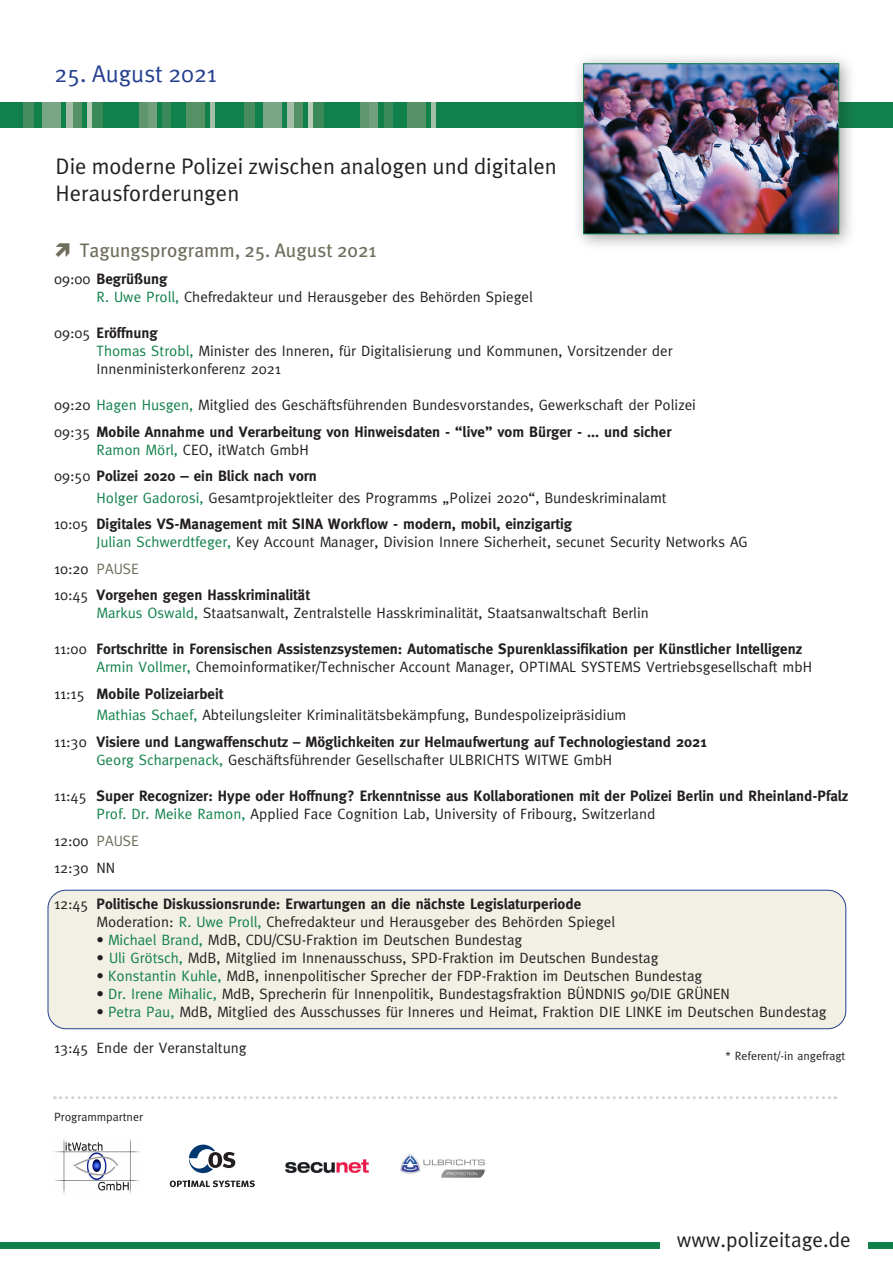
<style>
.page{position:relative;width:893px;height:1263px;background:#fff}
.page>*{position:absolute;margin:0;border:0;box-sizing:border-box;transform-origin:0 0}
.t1{font:24px "Meta Plus Normal";color:#253f8e}
.t2{font:22.5px/27px "Meta Plus Normal";color:#231f20}
.t3{font:21px "Meta Plus Normal";color:#231f20}
.t4{font:19.5px "Meta Plus";color:#6f6e5d}
.t5{font:15px/18px "Meta";color:#231f20}
.t6{font:700 15px/18px "Meta";color:#231f20}
.t7{font:12px "Meta";color:#231f20}
.s1{font-weight:400}
.s2{color:#11814b}
.s3{font-weight:700}
.s4{font-weight:400;color:#11814b}
.s5{font-family:"Helvetica";font-weight:700}
.s6{color:#6f6e5d}
</style>
<div class="page">
<div style="left:48px;top:890px;width:798px;height:139px;background:#f2efe5;border-radius:18px"></div>
<div style="left:48px;top:890px;width:798px;height:139px;border:1px solid #253f8e;border-radius:18px"></div>
<div style="left:0;top:102px;width:893px;height:26px;background:#11814b"></div>
<div style="left:66px;top:102px;width:10px;height:26px;background:#a4bda7"></div>
<div style="left:186px;top:102px;width:19px;height:26px;background:#549266"></div>
<div style="left:210px;top:102px;width:5px;height:26px;background:#a4bda7"></div>
<div style="left:73px;top:102px;width:8px;height:26px;background:#549266"></div>
<svg style="left:88px;top:102px;width:5px;height:26px"></svg>
<div style="left:93px;top:102px;width:10px;height:26px;background:#398959"></div>
<div style="left:148px;top:102px;width:8px;height:26px;background:#72a07c"></div>
<div style="left:163px;top:102px;width:8px;height:26px;background:#398959"></div>
<div style="left:42px;top:102px;width:18px;height:26px;background:#7ba685"></div>
<div style="left:23px;top:102px;width:10px;height:26px;background:#478c5f"></div>
<div style="left:139px;top:102px;width:9px;height:26px;background:#5f966e"></div>
<div style="left:287px;top:102px;width:10px;height:26px;background:#a4bda7"></div>
<div style="left:407px;top:102px;width:19px;height:26px;background:#549266"></div>
<div style="left:431px;top:102px;width:5px;height:26px;background:#a4bda7"></div>
<div style="left:294px;top:102px;width:8px;height:26px;background:#549266"></div>
<svg style="left:309px;top:102px;width:5px;height:26px"></svg>
<div style="left:314px;top:102px;width:10px;height:26px;background:#398959"></div>
<div style="left:369px;top:102px;width:8px;height:26px;background:#72a07c"></div>
<div style="left:384px;top:102px;width:8px;height:26px;background:#398959"></div>
<div style="left:263px;top:102px;width:19px;height:26px;background:#7ba685"></div>
<div style="left:244px;top:102px;width:11px;height:26px;background:#478c5f"></div>
<div style="left:360px;top:102px;width:9px;height:26px;background:#5f966e"></div>
<div style="left:572px;top:52px;width:284px;height:199px;background:#231f20;opacity:.41"></div>
<img style="left:585px;top:65px;width:252px;height:167px">
<div style="left:583px;top:63px;width:256px;height:171px;border:1px solid #11814b"></div>
<div style="left:0;top:1242px;width:893px;height:7px;background:#11814b"></div>
<div style="left:660px;top:1230px;width:207px;height:25px;background:#fff"></div>
<svg style="left:54px;top:1096px;width:782px;height:3px"></svg>
<img style="left:54px;top:1138px;width:86px;height:56px">
<img style="left:286px;top:1159px;width:83px;height:13px">
<img style="left:400px;top:1153px;width:85px;height:25px">
<svg style="left:189px;top:1144px;width:46px;height:29px"></svg>
<svg style="left:170px;top:1180px;width:85px;height:7px"></svg>
<p class="t1" style="left:55px;top:60px;width:164px">25. August 2021</p>
<p class="t2" style="left:56px;top:153px;width:503px">Die moderne Polizei zwischen analogen und digitalen<br>Herausforderungen</p>
<p class="t4" style="left:80px;top:239px;width:298px">Tagungsprogramm, 25. August 2021</p>
<p class="t6" style="left:54px;top:270px;width:115px"><span class="s1">09:00</span> Begrüßung</p>
<p class="t5" style="left:97px;top:288px;width:438px"><span class="s2">R. Uwe Proll,</span> Chefredakteur und Herausgeber des Behörden Spiegel</p>
<p class="t5" style="left:97px;top:324px;width:577px;text-indent:-43px">09:05 <span class="s3">Eröffnung<br></span><span class="s2">Thomas Strobl,</span> Minister des Inneren, für Digitalisierung und Kommunen, Vorsitzender der<br>Innenministerkonferenz 2021</p>
<p class="t5" style="left:54px;top:396px;width:643px">09:20 <span class="s2">Hagen Husgen,</span> Mitglied des Geschäftsführenden Bundesvorstandes, Gewerkschaft der Polizei</p>
<p class="t6" style="left:97px;top:422px;width:576px;text-indent:-43px"><span class="s1">09:35</span> Mobile Annahme und Verarbeitung von Hinweisdaten - “live” vom Bürger - ... und sicher<br><span class="s4">Ramon Mörl,</span> <span class="s1">CEO, itWatch GmbH</span></p>
<p class="t5" style="left:97px;top:465px;width:572px;line-height:21.6px;text-indent:-43px">09:50 <span class="s3">Polizei 2020</span> <span class="s5">–</span> <span class="s3">ein Blick nach vorn<br></span><span class="s2">Holger Gadorosi,</span> Gesamtprojektleiter des Programms „Polizei 2020“, Bundeskriminalamt</p>
<p class="t5" style="left:97px;top:515px;width:653px;text-indent:-43px">10:05 <span class="s3">Digitales VS-Management mit SINA Workflow - modern, mobil, einzigartig<br></span><span class="s2">Julian Schwerdtfeger,</span> Key Account Manager, Division Innere Sicherheit, secunet Security Networks AG</p>
<p class="t5" style="left:54px;top:559px;width:86px">10:20 <span class="s6">PAUSE</span></p>
<p class="t6" style="left:54px;top:586px;width:257px"><span class="s1">10:45</span> Vorgehen gegen Hasskriminalität</p>
<p class="t5" style="left:97px;top:604px;width:554px"><span class="s2">Markus Oswald,</span> Staatsanwalt, Zentralstelle Hasskriminalität, Staatsanwaltschaft Berlin</p>
<p class="t6" style="left:97px;top:640px;width:717px;text-indent:-43px"><span class="s1">11:00</span> Fortschritte in Forensischen Assistenzsystemen: Automatische Spurenklassifikation per Künstlicher Intelligenz<br><span class="s4">Armin Vollmer,</span> <span class="s1">Chemoinformatiker/Technischer Account Manager, OPTIMAL SYSTEMS Vertriebsgesellschaft mbH</span></p>
<p class="t6" style="left:54px;top:684px;width:171px"><span class="s1">11:15</span> Mobile Polizeiarbeit</p>
<p class="t6" style="left:54px;top:701px;width:654px;line-height:27px;text-indent:43px"><span class="s4">Mathias Schaef,</span> <span class="s1">Abteilungsleiter Kriminalitätsbekämpfung, Bundespolizeipräsidium<br>11:30</span> Visiere und Langwaffenschutz – Möglichkeiten zur Helmaufwertung auf Technologiestand 2021</p>
<p class="t5" style="left:97px;top:751px;width:517px"><span class="s2">Georg Scharpenack,</span> Geschäftsführender Gesellschafter ULBRICHTS WITWE GmbH</p>
<p class="t6" style="left:97px;top:787px;width:753px;text-indent:-43px"><span class="s1">11:45</span> Super Recognizer: Hype oder Hoffnung? Erkenntnisse aus Kollaborationen mit der Polizei Berlin und Rheinland-Pfalz<br><span class="s4">Prof. Dr. Meike Ramon,</span> <span class="s1">Applied Face Cognition Lab, University of Fribourg, Switzerland</span></p>
<p class="t5" style="left:54px;top:832px;width:86px">12:00 <span class="s6">PAUSE</span></p>
<p class="t5" style="left:54px;top:858px;width:63px">12:30 NN</p>
<p class="t6" style="left:54px;top:894px;width:529px"><span class="s1">12:45</span> Politische Diskussionsrunde: Erwartungen an die nächste Legislaturperiode</p>
<p class="t5" style="left:97px;top:912px;width:520px">Moderation: <span class="s2">R. Uwe Proll,</span> Chefredakteur und Herausgeber des Behörden Spiegel</p>
<p class="t5" style="left:97px;top:930px;width:427px">• <span class="s2">Michael Brand,</span> MdB, CDU/CSU-Fraktion im Deutschen Bundestag</p>
<p class="t5" style="left:97px;top:948px;width:563px">• <span class="s2">Uli Grötsch,</span> MdB, Mitglied im Innenausschuss, SPD-Fraktion im Deutschen Bundestag</p>
<p class="t5" style="left:97px;top:966px;width:607px">• <span class="s2">Konstantin Kuhle,</span> MdB, innenpolitischer Sprecher der FDP-Fraktion im Deutschen Bundestag</p>
<p class="t5" style="left:97px;top:984px;width:635px">• <span class="s2">Dr. Irene Mihalic,</span> MdB, Sprecherin für Innenpolitik, Bundestagsfraktion BÜNDNIS 90/DIE GRÜNEN</p>
<p class="t5" style="left:97px;top:1002px;width:732px">• <span class="s2">Petra Pau,</span> MdB, Mitglied des Ausschusses für Inneres und Heimat, Fraktion DIE LINKE im Deutschen Bundestag</p>
<p class="t5" style="left:54px;top:1038px;width:194px">13:45 Ende der Veranstaltung</p>
<p class="t7" style="left:725px;top:1049px;width:122px">* Referent/-in angefragt</p>
<p class="t7" style="left:54px;top:1110px;width:90px">Programmpartner</p>
<p class="t3" style="left:677px;top:1227px;width:176px">www.polizeitage.de</p>
</div>
